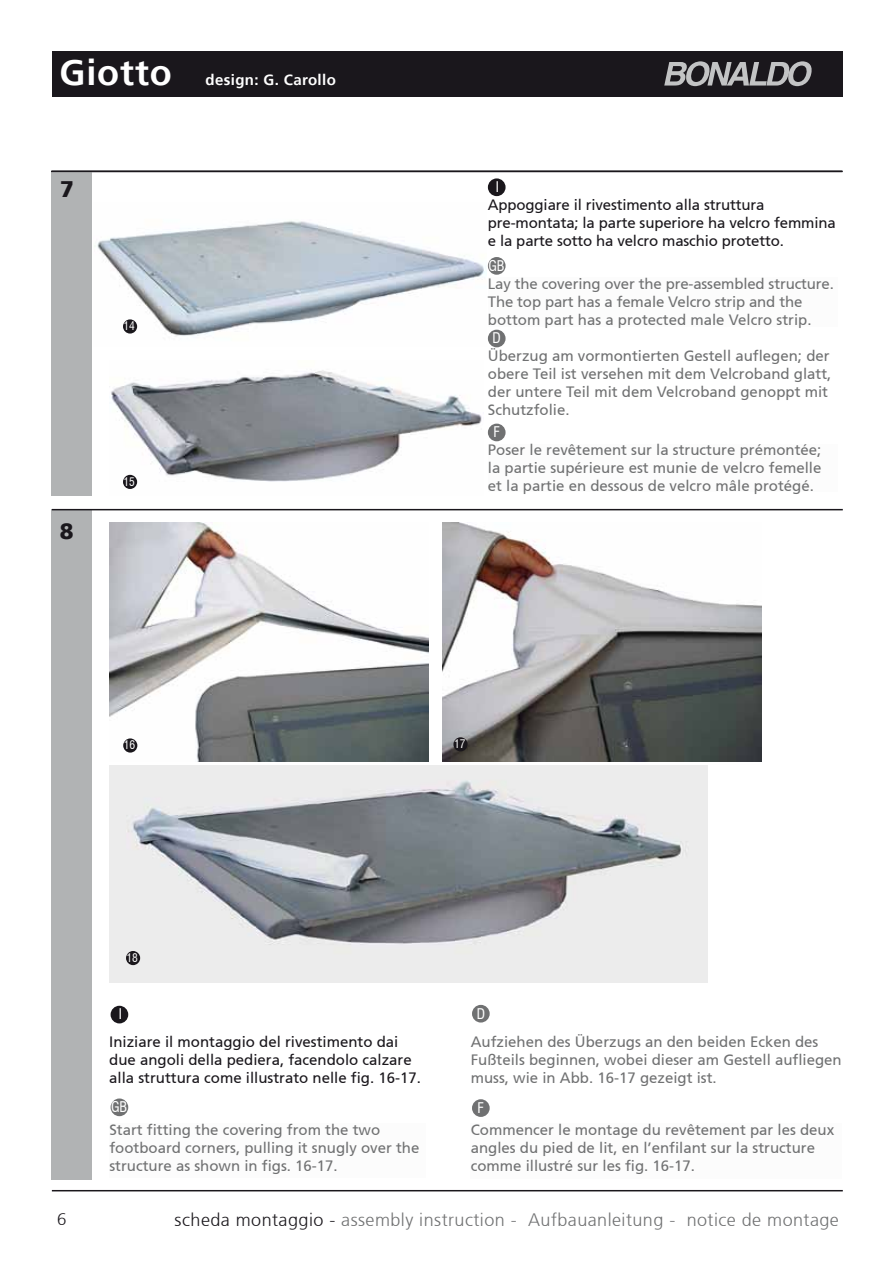
<style>
.page{position:relative;width:893px;height:1263px;background:#fff}
.page>*{position:absolute;margin:0;border:0;box-sizing:border-box;transform-origin:0 0}
.t1{font:700 36px "Frutiger 65";letter-spacing:.025em;color:#fff}
.t2{font:900 22.5px "Frutiger 75";color:#1a171c}
.t3{font:300 18px "Frutiger 45";letter-spacing:.025em;color:#707172}
.t4{font:300 16.8px "Frutiger 45";color:#1a171c}
.t5{font:15px/18px "Frutiger 55 Roman";color:#707172}
.t6{font:15px/18px "Frutiger 55 Roman";letter-spacing:-.005em;color:#1a171c}
.t7{font:700 15px "Frutiger 65";letter-spacing:.025em;color:#fff}
.t8{font:condensed 14.4px "Swiss 721 BT";color:#fff}
.t9{font:condensed 11.55px "Swiss 721 BT";color:#fff}
.s1{color:#1a171c}
</style>
<div class="page">
<div style="left:52px;top:51px;width:791px;height:45px;background:#1a171c"></div>
<svg style="left:664px;top:61px;width:148px;height:25px"></svg>
<hr style="left:52px;top:171px;width:791px;height:1px;background:#1a171c">
<hr style="left:52px;top:1190px;width:791px;height:1px;background:#1a171c">
<img style="left:97px;top:221px;width:389px;height:116px">
<div style="left:51px;top:171px;width:41px;height:324px;background:#b1b3b4"></div>
<div style="left:488px;top:178px;width:18px;height:18px;background:#1a171c;border-radius:50%"></div>
<div style="left:488px;top:257px;width:18px;height:18px;background:#707172;border-radius:50%"></div>
<div style="left:488px;top:330px;width:18px;height:17px;background:#707172;border-radius:50%"></div>
<div style="left:488px;top:424px;width:18px;height:17px;background:#707172;border-radius:50%"></div>
<div style="left:51px;top:509px;width:41px;height:670px;background:#b1b3b4"></div>
<div style="left:111px;top:1006px;width:17px;height:17px;background:#1a171c;border-radius:50%"></div>
<div style="left:111px;top:1098px;width:17px;height:18px;background:#707172;border-radius:50%"></div>
<div style="left:472px;top:1005px;width:18px;height:17px;background:#707172;border-radius:50%"></div>
<div style="left:472px;top:1099px;width:18px;height:18px;background:#707172;border-radius:50%"></div>
<hr style="left:51px;top:171px;width:791px;height:1px;background:#1a171c">
<img style="left:109px;top:765px;width:598px;height:218px">
<hr style="left:52px;top:509px;width:791px;height:1px;background:#1a171c">
<img style="left:109px;top:522px;width:319px;height:240px">
<img style="left:443px;top:522px;width:318px;height:240px">
<img style="left:109px;top:370px;width:373px;height:119px">
<div style="left:123px;top:319px;width:14px;height:15px;background:#1a171c;border-radius:50%"></div>
<div style="left:123px;top:475px;width:14px;height:14px;background:#1a171c;border-radius:50%"></div>
<div style="left:123px;top:738px;width:14px;height:15px;background:#1a171c;border-radius:50%"></div>
<div style="left:453px;top:737px;width:15px;height:14px;background:#1a171c;border-radius:50%"></div>
<div style="left:126px;top:951px;width:14px;height:14px;background:#1a171c;border-radius:50%"></div>
<h1 class="t1" style="left:59px;top:51px;width:114px">Giotto</h1>
<p class="t7" style="left:206px;top:71px;width:132px">design: G. Carollo</p>
<h2 class="t2" style="left:60px;top:176px;width:15px">17</h2>
<p class="t9" style="left:124px;top:319px;width:13px">14</p>
<h2 class="t2" style="left:60px;top:518px;width:15px">8</h2>
<p class="t9" style="left:124px;top:475px;width:13px">15</p>
<p class="t8" style="left:496px;top:178px;width:5px">I</p>
<p class="t6" style="left:488px;top:196px;width:349px">Appoggiare il rivestimento alla struttura pre-montata; la parte superiore ha velcro femmina e la parte sotto ha velcro maschio protetto.</p>
<p class="t5" style="left:488px;top:274px;width:348px">Lay the covering over the pre-assembled structure.<br>The top part has a female Velcro strip and the bottom part has a protected male Velcro strip.</p>
<p class="t5" style="left:488px;top:347px;width:345px">Überzug am vormontierten Gestell auflegen; der obere Teil ist versehen mit dem Velcroband glatt, der untere Teil mit dem Velcroband genoppt mit Schutzfolie.</p>
<p class="t5" style="left:488px;top:441px;width:335px;text-align:justify">Poser le revêtement sur la structure prémontée; la partie supérieure est munie de velcro femelle et la partie en dessous de velcro mâle protégé.</p>
<p class="t8" style="left:488px;top:257px;width:18px">GB</p>
<p class="t8" style="left:493px;top:329px;width:10px">D</p>
<p class="t8" style="left:493px;top:423px;width:8px">F</p>
<p class="t9" style="left:124px;top:738px;width:13px">16</p>
<p class="t9" style="left:454px;top:737px;width:13px">17</p>
<p class="t9" style="left:127px;top:951px;width:13px">18</p>
<p class="t8" style="left:119px;top:1005px;width:5px">I</p>
<p class="t8" style="left:477px;top:1005px;width:10px">D</p>
<p class="t6" style="left:109px;top:1033px;width:313px">Iniziare il montaggio del rivestimento dai due angoli della pediera, facendolo calzare alla struttura come illustrato nelle fig. 16-17.</p>
<p class="t5" style="left:109px;top:1121px;width:312px">Start fitting the covering from the two footboard corners, pulling it snugly over the structure as shown in figs. 16-17.</p>
<p class="t8" style="left:111px;top:1098px;width:18px">GB</p>
<p class="t5" style="left:471px;top:1032px;width:372px">Aufziehen des Überzugs an den beiden Ecken des<br>Fußteils beginnen, wobei dieser am Gestell aufliegen muss, wie in Abb. 16-17 gezeigt ist.</p>
<p class="t5" style="left:471px;top:1120px;width:365px">Commencer le montage du revêtement par les deux angles du pied de lit, en l’enfilant sur la structure comme illustré sur les fig. 16-17.</p>
<p class="t8" style="left:478px;top:1099px;width:8px">F</p>
<p class="t4" style="left:57px;top:1209px;width:11px">6</p>
<p class="t3" style="left:175px;top:1209px;width:666px"><span class="s1">scheda montaggio -</span> assembly instruction - Aufbauanleitung - notice de montage</p>
</div>
